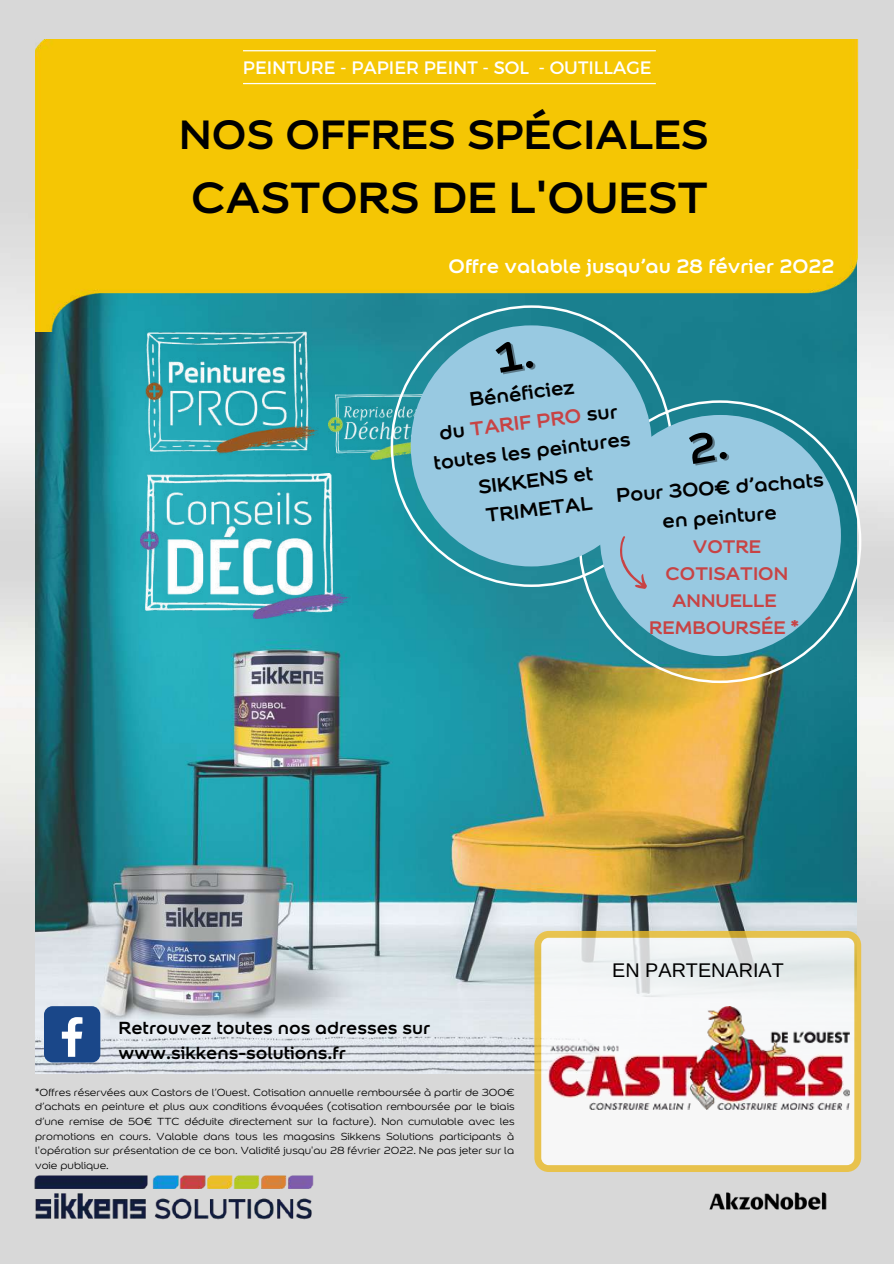
<style>
.page{position:relative;width:894px;height:1264px;background:#fff}
.page>*{position:absolute;margin:0;border:0;box-sizing:border-box;transform-origin:0 0}
.t1{font:700 46.8px "Colour Sans";color:#000}
.t2{font:700 43.8px "Colour Sans";color:#000}
.t3{font:700 21px/29.2px "Colour Sans";color:#000;text-align:center}
.t4{font:700 20.85px "Colour Sans";color:#fff}
.t5{font:19.8px "Arimo";color:#000}
.t6{font:700 19.5px/27px "Colour Sans";color:#c84344;text-align:center}
.t7{font:700 18.75px/25px "Colour Sans";color:#000}
.t8{font:18px "Montserrat";color:#fff}
.t9{font:10.95px/14.7px "Colour Sans";color:#000;text-align:justify}
.s1{color:#c84344}
</style>
<div class="page">
<img style="left:0;top:0;width:893px;height:1263px">
<img style="left:35px;top:331px;width:821px;height:742px">
<svg style="left:578px;top:400px;width:283px;height:283px;background:#458f8f"></svg>
<div style="left:35px;top:39px;width:823px;height:130px;background:#f5c604"></div>
<img style="left:35px;top:82px;width:822px;height:249px">
<img style="left:694px;top:1177px;width:146px;height:47px">
<img style="left:2px;top:1157px;width:343px;height:89px">
<img style="left:328px;top:394px;width:62px;height:65px">
<img style="left:140px;top:473px;width:210px;height:145px">
<img style="left:118px;top:322px;width:210px;height:144px">
<svg style="left:390px;top:305px;width:282px;height:282px;background:#2f939f"></svg>
<div style="left:410px;top:325px;width:241px;height:241px;background:#98c9e1;border-radius:50%"></div>
<svg style="left:243px;top:50px;width:412px;height:1px"></svg>
<svg style="left:243px;top:83px;width:412px;height:1px"></svg>
<svg style="left:534px;top:930px;width:326px;height:241px;fill:#f4f6f7"></svg>
<div style="left:44px;top:1006px;width:56px;height:56px;background:#1a4789;border-radius:9px"></div>
<svg style="left:62px;top:1017px;width:20px;height:39px"></svg>
<img style="left:547px;top:1006px;width:302px;height:103px">
<div style="left:599px;top:415px;width:241px;height:241px;background:#98c9e1;border-radius:50%"></div>
<svg style="left:610px;top:536px;width:37px;height:57px"></svg>
<h3 class="t8" style="left:243px;top:56px;width:410px">PEINTURE - PAPIER PEINT - SOL - OUTILLAGE</h3>
<h2 class="t2" style="left:179px;top:107px;width:530px">NOS OFFRES SPÉCIALES</h2>
<h1 class="t1" style="left:191px;top:169px;width:518px">CASTORS DE L'OUEST</h1>
<h3 class="t4" style="left:448px;top:253px;width:387px">Offre valable jusqu’au 28 février 2022</h3>
<h3 class="t3" style="left:424px;top:390px;width:200px;rotate:-7deg">Bénéficiez<br>du <span class="s1">TARIF PRO</span> sur toutes les peintures<br>SIKKENS et<br>TRIMETAL</h3>
<h3 class="t3" style="left:615px;top:480px;width:209px;rotate:-4deg">Pour 300€ d’achats en peinture</h3>
<h3 class="t6" style="left:649px;top:532px;width:151px">VOTRE<br>COTISATION<br>ANNUELLE<br>REMBOURSÉE *</h3>
<h3 class="t7" style="left:118px;top:1014px;width:313px">Retrouvez toutes nos adresses sur www.sikkens-solutions.fr</h3>
<p class="t9" style="left:35px;top:1084px;width:481px">*Offres réservées aux Castors de l’Ouest. Cotisation annuelle remboursée à partir de 300€ d’achats en peinture et plus aux conditions évoquées (cotisation remboursée par le biais d’une remise de 50€ TTC déduite directement sur la facture). Non cumulable avec les promotions en cours. Valable dans tous les magasins Sikkens Solutions participants à l'opération sur présentation de ce bon. Validité jusqu'au 28 février 2022. Ne pas jeter sur la voie publique.</p>
<h3 class="t5" style="left:612px;top:959px;width:173px">EN PARTENARIAT</h3>
</div>
